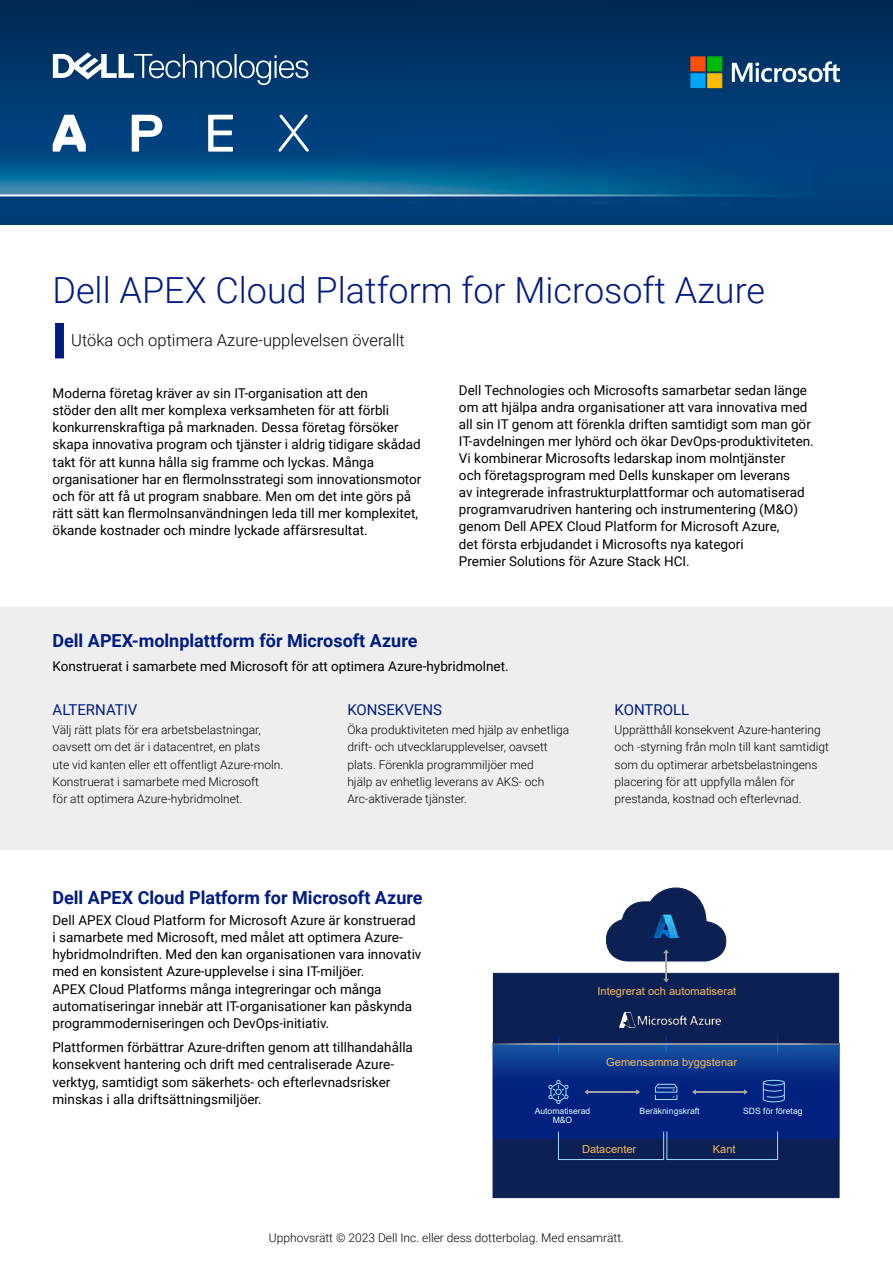
<style>
.page{position:relative;width:893px;height:1263px;background:#fff}
.page>*{position:absolute;margin:0;border:0;box-sizing:border-box;transform-origin:0 0}
.t1{font:300 36px "Roboto";color:#001c82}
.t2{font:700 18px "Roboto";color:#001c82}
.t3{font:300 16.5px "Roboto";color:#000}
.t4{font:15px "Roboto";color:#001c82}
.t5{font:13.5px/17.1px "Roboto";color:#000}
.t6{font:300 12px/17.1px "Roboto";color:#000}
.t7{font:11.1px "Arial";color:#f4ba5e}
.t8{font:8.7px/8.7px "Arial";color:#e4f8ff;text-align:center}
</style>
<div class="page">
<img style="left:0;top:1px;width:893px;height:223px">
<div style="left:0;top:607px;width:893px;height:243px;background:#eee"></div>
<div style="left:56px;top:323px;width:7px;height:35px;background:#001c82"></div>
<img style="left:691px;top:55px;width:148px;height:35px">
<hr style="left:493px;top:973px;width:1px;height:71px;background:#0d2054">
<div style="left:493px;top:1043px;width:346px;height:154px;background:#0d2054"></div>
<div style="left:494px;top:1044px;width:345px;height:94px;background:#00217e"></div>
<div style="left:494px;top:973px;width:345px;height:71px;background:#0d2054;border:1px solid #0d2054"></div>
<img style="left:619px;top:1012px;width:102px;height:16px">
<svg style="left:560px;top:1136px;width:102px;height:3px"></svg>
<div style="left:558px;top:1131px;width:106px;height:29px;border:1px solid #9fddff"></div>
<svg style="left:669px;top:1136px;width:107px;height:3px"></svg>
<div style="left:667px;top:1131px;width:111px;height:29px;border:1px solid #9fddff"></div>
<img style="left:493px;top:1043px;width:346px;height:42px">
<svg style="left:585px;top:1090px;width:54px;height:4px"></svg>
<svg style="left:693px;top:1090px;width:54px;height:4px"></svg>
<div style="left:655px;top:1094px;width:22px;height:6px;border:1px solid #9fddff"></div>
<svg style="left:655px;top:1083px;width:23px;height:15px"></svg>
<svg style="left:548px;top:1079px;width:21px;height:25px"></svg>
<svg style="left:762px;top:1079px;width:23px;height:23px"></svg>
<svg style="left:606px;top:888px;width:120px;height:94px"></svg>
<img style="left:653px;top:913px;width:26px;height:27px">
<svg style="left:53px;top:115px;width:33px;height:37px"></svg>
<svg style="left:132px;top:115px;width:30px;height:37px"></svg>
<svg style="left:208px;top:115px;width:25px;height:37px"></svg>
<svg style="left:279px;top:115px;width:30px;height:37px"></svg>
<svg style="left:53px;top:52px;width:255px;height:33px"></svg>
<h1 class="t1" style="left:52px;top:265px;width:714px">Dell APEX Cloud Platform for Microsoft Azure</h1>
<p class="t3" style="left:71px;top:329px;width:335px">Utöka och optimera Azure-upplevelsen överallt</p>
<p class="t5" style="left:53px;top:384px;width:370px">Moderna företag kräver av sin IT-organisation att den<br>stöder den allt mer komplexa verksamheten för att förbli konkurrenskraftiga på marknaden. Dessa företag försöker skapa innovativa program och tjänster i aldrig tidigare skådad takt för att kunna hålla sig framme och lyckas. Många organisationer har en flermolnsstrategi som innovationsmotor och för att få ut program snabbare. Men om det inte görs på rätt sätt kan flermolnsanvändningen leda till mer komplexitet, ökande kostnader och mindre lyckade affärsresultat.</p>
<p class="t5" style="left:459px;top:381px;width:356px">Dell Technologies och Microsofts samarbetar sedan länge om att hjälpa andra organisationer att vara innovativa med all sin IT genom att förenkla driften samtidigt som man gör IT-avdelningen mer lyhörd och ökar DevOps-produktiviteten.<br>Vi kombinerar Microsofts ledarskap inom molntjänster<br>och företagsprogram med Dells kunskaper om leverans<br>av integrerade infrastrukturplattformar och automatiserad programvarudriven hantering och instrumentering (M&amp;O) genom Dell APEX Cloud Platform for Microsoft Azure,<br>det första erbjudandet i Microsofts nya kategori<br>Premier Solutions för Azure Stack HCI.</p>
<h2 class="t2" style="left:52px;top:627px;width:367px">Dell APEX-molnplattform för Microsoft Azure</h2>
<p class="t5" style="left:52px;top:657px;width:458px">Konstruerat i samarbete med Microsoft för att optimera Azure-hybridmolnet.</p>
<p class="t4" style="left:53px;top:699px;width:86px">ALTERNATIV</p>
<p class="t6" style="left:53px;top:721px;width:232px">Välj rätt plats för era arbetsbelastningar, oavsett om det är i datacentret, en plats<br>ute vid kanten eller ett offentligt Azure-moln.<br>Konstruerat i samarbete med Microsoft<br>för att optimera Azure-hybridmolnet.</p>
<p class="t4" style="left:347px;top:699px;width:96px">KONSEKVENS</p>
<p class="t6" style="left:347px;top:721px;width:223px">Öka produktiviteten med hjälp av enhetliga drift- och utvecklarupplevelser, oavsett plats. Förenkla programmiljöer med<br>hjälp av enhetlig leverans av AKS- och Arc-aktiverade tjänster.</p>
<p class="t4" style="left:615px;top:699px;width:76px">KONTROLL</p>
<p class="t6" style="left:615px;top:721px;width:216px">Upprätthåll konsekvent Azure-hantering och -styrning från moln till kant samtidigt som du optimerar arbetsbelastningens placering för att uppfylla målen för prestanda, kostnad och efterlevnad.</p>
<h2 class="t2" style="left:52px;top:884px;width:372px">Dell APEX Cloud Platform for Microsoft Azure</h2>
<p class="t5" style="left:52px;top:911px;width:371px">Dell APEX Cloud Platform for Microsoft Azure är konstruerad i samarbete med Microsoft, med målet att optimera Azure&shy;hybridmolndriften. Med den kan organisationen vara innovativ med en konsistent Azure-upplevelse i sina IT-miljöer.<br>APEX Cloud Platforms många integreringar och många automatiseringar innebär att IT-organisationer kan påskynda programmoderniseringen och DevOps-initiativ.</p>
<p class="t5" style="left:52px;top:1038px;width:362px">Plattformen förbättrar Azure-driften genom att tillhandahålla konsekvent hantering och drift med centraliserade Azure&shy;verktyg, samtidigt som säkerhets- och efterlevnadsrisker minskas i alla driftsättningsmiljöer.</p>
<p class="t7" style="left:597px;top:983px;width:140px">Integrerat och automatiserat</p>
<p class="t8" style="left:535px;top:1107px;width:57px">Automatiserad<br>M&amp;O</p>
<p class="t7" style="left:606px;top:1054px;width:132px">Gemensamma byggstenar</p>
<p class="t8" style="left:640px;top:1107px;width:61px">Beräkningskraft</p>
<p class="t8" style="left:743px;top:1107px;width:61px">SDS för företag</p>
<p class="t7" style="left:582px;top:1141px;width:56px">Datacenter</p>
<p class="t7" style="left:713px;top:1141px;width:24px">Kant</p>
<p class="t6" style="left:269px;top:1229px;width:357px">Upphovsrätt © 2023 Dell Inc. eller dess dotterbolag. Med ensamrätt.</p>
</div>
